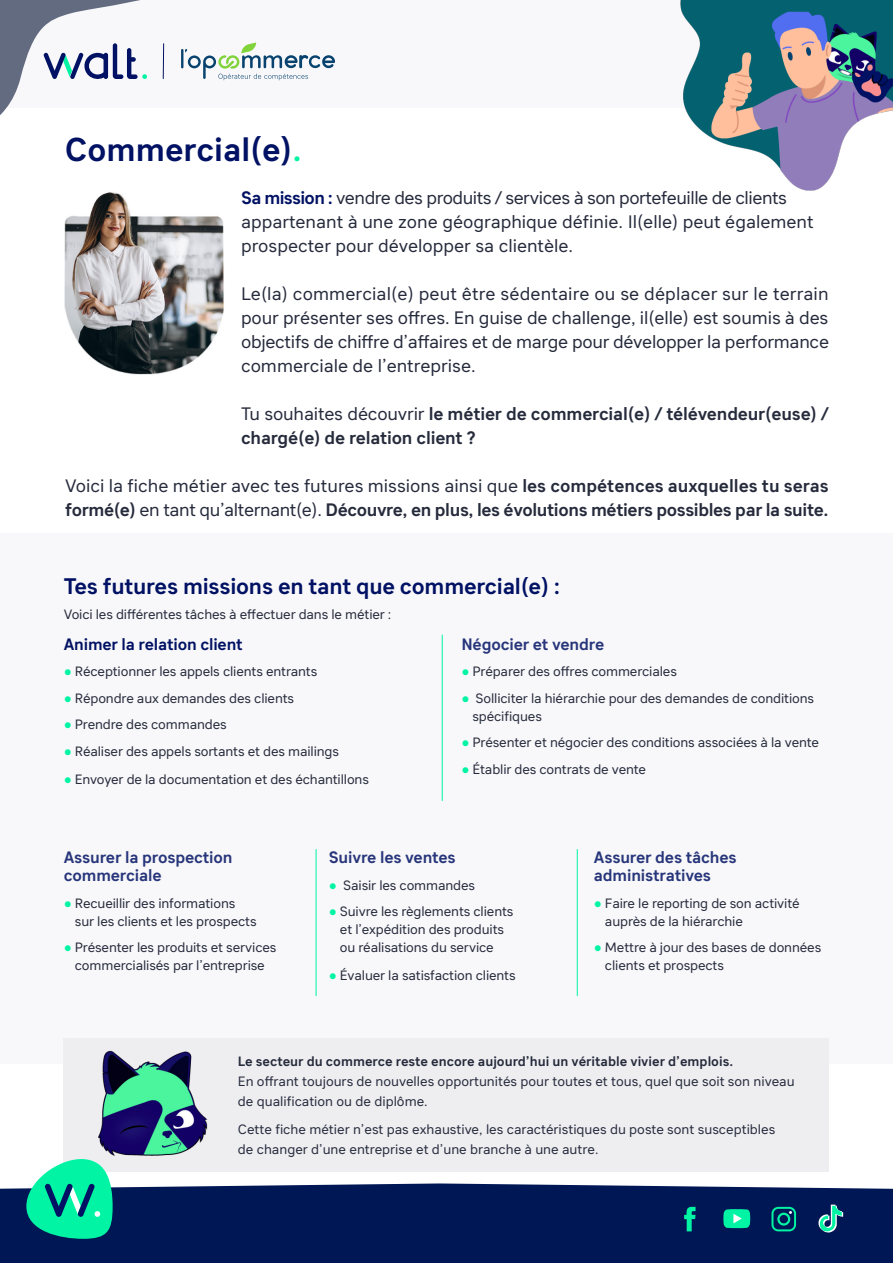
<style>
.page{position:relative;width:893px;height:1263px;background:#fff}
.page>*{position:absolute;margin:0;border:0;box-sizing:border-box;transform-origin:0 0}
.t1{font:700 33px "Sebino";color:#011163}
.t2{font:700 22.5px "Sebino";letter-spacing:-.01em;color:#011163}
.t3{font:18px/24px "Sebino";color:#262b3c}
.t4{font:700 18px/24px "Sebino";letter-spacing:-.02em;color:#262b3c}
.t5{font:700 16.5px/18px "Sebino";letter-spacing:-.01em;color:#27357a}
.t6{font:700 16.5px "Sebino";letter-spacing:-.01em;color:#011163}
.t7{font:13.5px/18px "Sebino";letter-spacing:-.01em;color:#262b3c}
.t8{font:700 13.5px "Sebino";color:#262b3c}
.s1{color:#00f4a3}
.s2{font-weight:700;color:#011163}
.s3{font-weight:400}
.s4{font-family:"Impact";color:#00f4a3}
</style>
<div class="page">
<div style="left:0;top:0;width:893px;height:107px;background:#f8f8fa"></div>
<div style="left:0;top:534px;width:893px;height:530px;background:#f8f8fa"></div>
<div style="left:64px;top:1038px;width:765px;height:134px;background:#eeeef1"></div>
<img style="left:98px;top:1050px;width:110px;height:106px">
<div style="left:0;top:1183px;width:893px;height:80px;background:#001755"></div>
<img style="left:680px;top:0;width:213px;height:191px">
<svg style="left:26px;top:1159px;width:87px;height:80px;background:#24d1a4"></svg>
<svg style="left:684px;top:1207px;width:12px;height:24px"></svg>
<svg style="left:771px;top:1207px;width:25px;height:24px"></svg>
<svg style="left:818px;top:1204px;width:25px;height:28px"></svg>
<svg style="left:723px;top:1209px;width:27px;height:19px"></svg>
<svg style="left:0;top:0;width:335px;height:115px"></svg>
<img style="left:64px;top:192px;width:160px;height:183px">
<hr style="left:442px;top:635px;width:1px;height:165px;background:#00f4a3">
<hr style="left:316px;top:849px;width:1px;height:147px;background:#00f4a3">
<hr style="left:577px;top:849px;width:1px;height:147px;background:#00f4a3">
<h1 class="t1" style="left:65px;top:132px;width:238px">Commercial(e)<span class="s1">.</span></h1>
<h3 class="t3" style="left:241px;top:187px;width:574px"><span class="s2">Sa mission :</span> vendre des produits / services à son portefeuille de clients appartenant à une zone géographique définie. Il(elle) peut également prospecter pour développer sa clientèle.</h3>
<p class="t3" style="left:241px;top:283px;width:590px;text-align:justify">Le(la) commercial(e) peut être sédentaire ou se déplacer sur le terrain pour présenter ses offres. En guise de challenge, il(elle) est soumis à des objectifs de chiffre d’affaires et de marge pour développer la performance commerciale de l’entreprise.</p>
<h3 class="t4" style="left:241px;top:403px;width:589px"><span class="s3">Tu souhaites découvrir</span> le métier de commercial(e) / télévendeur(euse) / chargé(e) de relation client ?</h3>
<h3 class="t4" style="left:65px;top:475px;width:765px"><span class="s3">Voici la fiche métier avec tes futures missions ainsi que</span> les compétences auxquelles tu seras formé(e) <span class="s3">en tant qu’alternant(e).</span> Découvre, en plus, les évolutions métiers possibles par la suite.</h3>
<h2 class="t2" style="left:64px;top:574px;width:498px">Tes futures missions en tant que commercial(e) :</h2>
<p class="t7" style="left:64px;top:606px;width:329px">Voici les différentes tâches à effectuer dans le métier :</p>
<p class="t6" style="left:64px;top:635px;width:180px">Animer la relation client</p>
<p class="t7" style="left:64px;top:663px;width:255px"><span class="s4">●</span> Réceptionner les appels clients entrants</p>
<p class="t7" style="left:64px;top:690px;width:232px"><span class="s4">●</span> Répondre aux demandes des clients</p>
<p class="t7" style="left:64px;top:716px;width:164px"><span class="s4">●</span> Prendre des commandes</p>
<p class="t7" style="left:64px;top:743px;width:277px"><span class="s4">●</span> Réaliser des appels sortants et des mailings</p>
<p class="t7" style="left:64px;top:771px;width:307px"><span class="s4">●</span> Envoyer de la documentation et des échantillons</p>
<p class="t5" style="left:461px;top:636px;width:144px">Négocier et vendre</p>
<p class="t7" style="left:461px;top:663px;width:217px"><span class="s4">●</span> Préparer des offres commerciales</p>
<p class="t7" style="left:472px;top:690px;width:343px;text-indent:-11px"><span class="s4">●</span> Solliciter la hiérarchie pour des demandes de conditions spécifiques</p>
<p class="t7" style="left:461px;top:734px;width:359px"><span class="s4">●</span> Présenter et négocier des conditions associées à la vente</p>
<p class="t7" style="left:461px;top:761px;width:186px"><span class="s4">●</span> Établir des contrats de vente</p>
<p class="t5" style="left:64px;top:849px;width:170px">Assurer la prospection commerciale</p>
<p class="t7" style="left:75px;top:894px;width:183px;text-indent:-11px"><span class="s4">●</span> Recueillir des informations sur les clients et les prospects</p>
<p class="t7" style="left:64px;top:939px;width:214px;text-align:center"><span class="s4">●</span> Présenter les produits et services commercialisés par l’entreprise</p>
<p class="t5" style="left:329px;top:849px;width:128px">Suivre les ventes</p>
<p class="t7" style="left:329px;top:876px;width:148px"><span class="s4">●</span> Saisir les commandes</p>
<p class="t7" style="left:340px;top:903px;width:175px;text-indent:-11px"><span class="s4">●</span> Suivre les règlements clients et l’expédition des produits ou réalisations du service</p>
<p class="t7" style="left:329px;top:967px;width:188px"><span class="s4">●</span> Évaluer la satisfaction clients</p>
<p class="t5" style="left:594px;top:849px;width:144px">Assurer des tâches administratives</p>
<p class="t7" style="left:605px;top:894px;width:196px;text-indent:-11px"><span class="s4">●</span> Faire le reporting de son activité auprès de la hiérarchie</p>
<p class="t7" style="left:605px;top:939px;width:218px;text-indent:-11px"><span class="s4">●</span> Mettre à jour des bases de données clients et prospects</p>
<p class="t8" style="left:238px;top:1054px;width:497px">Le secteur du commerce reste encore aujourd’hui un véritable vivier d’emplois.</p>
<p class="t7" style="left:238px;top:1071px;width:558px;line-height:19.8px">En offrant toujours de nouvelles opportunités pour toutes et tous, quel que soit son niveau de qualification ou de diplôme.</p>
<p class="t7" style="left:238px;top:1120px;width:539px;line-height:19.8px">Cette fiche métier n’est pas exhaustive, les caractéristiques du poste sont susceptibles de changer d’une entreprise et d’une branche à une autre.</p>
</div>
